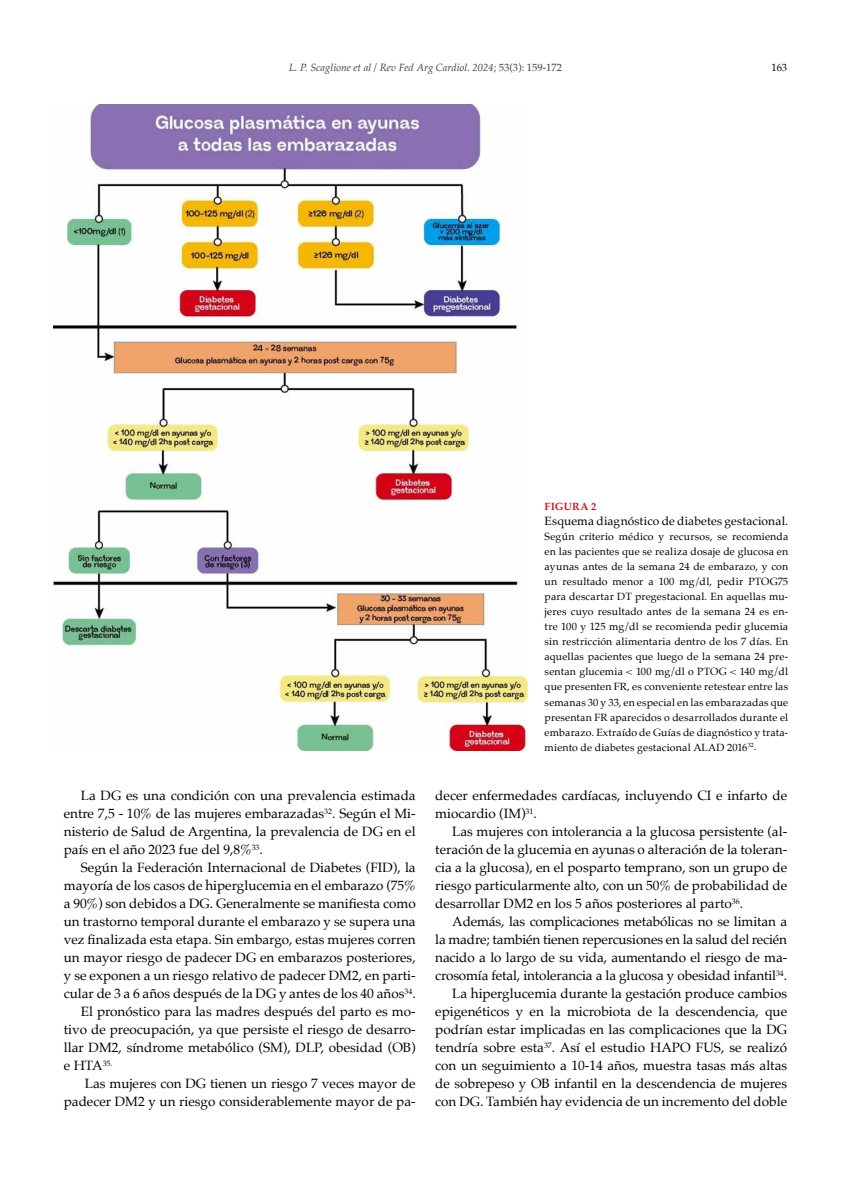
<style>
.page{position:relative;width:851px;height:1191px;background:#fff}
.page>*{position:absolute;margin:0;border:0;box-sizing:border-box;transform-origin:0 0}
.t1{font:13.5px/18px "Palatino";color:#000;text-align:justify}
.t2{font:12px "Palatino";letter-spacing:.01em;color:#000}
.t3{font:10.5px/15px "Palatino";letter-spacing:.01em;color:#000;text-align:justify}
.t4{font:italic 10.5px "Palatino";color:#3c3c3b}
.t5{font:700 10.5px "Palatino";letter-spacing:.035em;color:#cd1719}
.s1{font-style:normal}
</style>
<div class="page">
<img style="left:53px;top:104px;width:474px;height:647px">
<p class="t4" style="left:289px;top:58px;width:274px">L. P. Scaglione et al / Rev Fed Arg Cardiol. 2024<span class="s1">; 53(3): 159-172</span></p>
<p class="t3" style="left:771px;top:60px;width:17px">163</p>
<p class="t1" style="left:64px;top:786px;width:353px;text-indent:17px">La DG es una condición con una prevalencia estimada entre 7,5 - 10% de las mujeres embarazadas<sup>32</sup>. Según el Mi&shy;nisterio de Salud de Argentina, la prevalencia de DG en el país en el año 2023 fue del 9,8%<sup>33</sup>.</p>
<p class="t1" style="left:81px;top:858px;width:336px">Según la Federación Internacional de Diabetes (FID), la</p>
<p class="t1" style="left:64px;top:876px;width:353px">mayoría de los casos de hiperglucemia en el embarazo (75%</p>
<p class="t1" style="left:64px;top:894px;width:353px">a 90%) son debidos a DG. Generalmente se manifiesta como</p>
<p class="t1" style="left:64px;top:912px;width:353px">un trastorno temporal durante el embarazo y se supera una</p>
<p class="t1" style="left:64px;top:930px;width:353px">vez finalizada esta etapa. Sin embargo, estas mujeres corren</p>
<p class="t1" style="left:64px;top:948px;width:353px">un mayor riesgo de padecer DG en embarazos posteriores,</p>
<p class="t1" style="left:64px;top:966px;width:353px">y se exponen a un riesgo relativo de padecer DM2, en parti-</p>
<p class="t1" style="left:64px;top:984px;width:353px">cular de 3 a 6 años después de la DG y antes de los 40 años<sup>34</sup>.</p>
<p class="t1" style="left:81px;top:1002px;width:336px">El pronóstico para las madres después del parto es mo-</p>
<p class="t1" style="left:64px;top:1020px;width:353px">tivo de preocupación, ya que persiste el riesgo de desarro-</p>
<p class="t1" style="left:64px;top:1038px;width:353px">llar DM2, síndrome metabólico (SM), DLP, obesidad (OB)</p>
<p class="t1" style="left:64px;top:1056px;width:50px">e HTA<sup>35.</sup></p>
<p class="t1" style="left:85px;top:1074px;width:332px">Las mujeres con DG tienen un riesgo 7 veces mayor de</p>
<p class="t1" style="left:64px;top:1092px;width:353px">padecer DM2 y un riesgo considerablemente mayor de pa-</p>
<p class="t5" style="left:544px;top:498px;width:53px">FIGURA 2</p>
<p class="t2" style="left:544px;top:511px;width:245px">Esquema diagnóstico de diabetes gestacional.</p>
<p class="t3" style="left:544px;top:529px;width:245px">Según criterio médico y recursos, se recomienda en las pacientes que se realiza dosaje de glucosa en ayunas antes de la semana 24 de embarazo, y con un resultado menor a 100 mg/dl, pedir PTOG75 para descartar DT pregestacional. En aquellas mu&shy;jeres cuyo resultado antes de la semana 24 es en&shy;tre 100 y 125 mg/dl se recomienda pedir glucemia sin restricción alimentaria dentro de los 7 días. En aquellas pacientes que luego de la semana 24 pre&shy;sentan glucemia &lt; 100 mg/dl o PTOG &lt; 140 mg/dl que presenten FR, es conveniente retestear entre las semanas 30 y 33, en especial en las embarazadas que presentan FR aparecidos o desarrollados durante el embarazo. Extraído de Guías de diagnóstico y trata&shy;miento de diabetes gestacional ALAD 2016<sup>32</sup>.</p>
<p class="t1" style="left:435px;top:786px;width:353px">decer enfermedades cardíacas, incluyendo CI e infarto de miocardio (IM)<sup>31</sup>.</p>
<p class="t1" style="left:435px;top:822px;width:353px;text-indent:17px">Las mujeres con intolerancia a la glucosa persistente (al&shy;teración de la glucemia en ayunas o alteración de la toleran&shy;cia a la glucosa), en el posparto temprano, son un grupo de riesgo particularmente alto, con un 50% de probabilidad de desarrollar DM2 en los 5 años posteriores al parto<sup>36</sup>.</p>
<p class="t1" style="left:435px;top:912px;width:353px;text-align:right">Además, las complicaciones metabólicas no se limitan a<br>la madre; también tienen repercusiones en la salud del recién nacido a lo largo de su vida, aumentando el riesgo de ma&shy;crosomía fetal, intolerancia a la glucosa y obesidad infantil<sup>34</sup>.<br>La hiperglucemia durante la gestación produce cambios epigenéticos y en la microbiota de la descendencia, que podrían estar implicadas en las complicaciones que la DG tendría sobre esta<sup>37</sup>. Así el estudio HAPO FUS, se realizó con un seguimiento a 10-14 años, muestra tasas más altas de sobrepeso y OB infantil en la descendencia de mujeres con DG. También hay evidencia de un incremento del doble</p>
</div>
